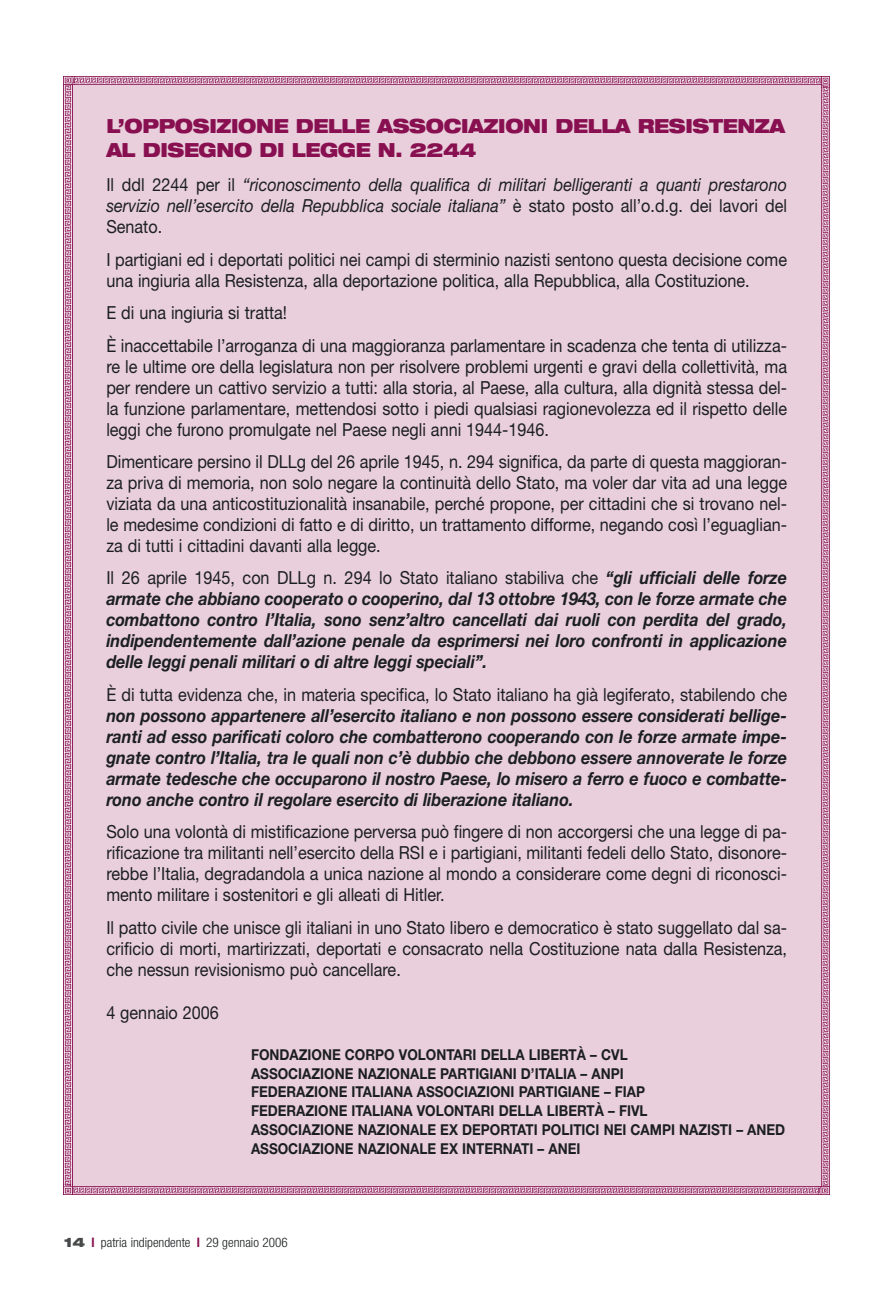
<style>
.page{position:relative;width:893px;height:1296px;background:#fff}
.page>*{position:absolute;margin:0;border:0;box-sizing:border-box;transform-origin:0 0}
.t1{font:900 expanded 19.5px/23.2px "Helvetica Neue";letter-spacing:-.02em;color:#880f50;scale:.9 1}
.t2{font:18px/21px "Helvetica Neue";color:#1c1f20;text-align:justify;scale:.9 1}
.t3{font:italic 700 18px/21px "Helvetica Neue";color:#1c1f20;text-align:justify;scale:.9 1}
.t4{font:italic 18px/21px "Helvetica Neue";color:#1c1f20;text-align:justify;scale:.9 1}
.t5{font:700 15px/18.8px "Helvetica Neue";color:#1c1f20;scale:.9 1}
.t6{font:300 condensed 13.2px "Helvetica Neue";color:#1c1f20}
.s1{font-style:normal}
.s2{font-weight:400;font-style:normal}
.s3{font-weight:900;font-stretch:expanded;color:#47494a}
.s4{font-weight:700;color:#880f50}
</style>
<div class="page">
<div style="left:72px;top:85px;width:749px;height:1101px;background:#e9cfdc"></div>
<svg style="left:64px;top:76px;width:10px;height:9px"></svg>
<img style="left:74px;top:76px;width:747px;height:9px">
<svg style="left:821px;top:76px;width:8px;height:11px"></svg>
<img style="left:821px;top:87px;width:8px;height:1099px">
<svg style="left:818px;top:1186px;width:11px;height:9px"></svg>
<img style="left:72px;top:1186px;width:746px;height:9px">
<svg style="left:64px;top:1184px;width:8px;height:11px"></svg>
<img style="left:64px;top:85px;width:8px;height:1099px">
<p class="t1" style="left:106px;top:117px;width:755px">L’OPPOSIZIONE DELLE ASSOCIAZIONI DELLA RESISTENZA<br>AL DISEGNO DI LEGGE N. 2244</p>
<p class="t4" style="left:106px;top:176px;width:757px"><span class="s1">Il ddl 2244 per il</span> “riconoscimento della qualifica di militari belligeranti a quanti prestarono servizio nell’esercito della Repubblica sociale italiana” <span class="s1">è stato posto all’o.d.g. dei lavori del Senato.</span></p>
<p class="t2" style="left:106px;top:251px;width:757px">I partigiani ed i deportati politici nei campi di sterminio nazisti sentono questa decisione come una ingiuria alla Resistenza, alla deportazione politica, alla Repubblica, alla Costituzione.</p>
<p class="t2" style="left:106px;top:298px;width:757px;line-height:32.4px">E di una ingiuria si tratta!<br>È inaccettabile l’arroganza di una maggioranza parlamentare in scadenza che tenta di utilizza-</p>
<p class="t2" style="left:106px;top:357px;width:757px">re le ultime ore della legislatura non per risolvere problemi urgenti e gravi della collettività, ma per rendere un cattivo servizio a tutti: alla storia, al Paese, alla cultura, alla dignità stessa del&shy;la funzione parlamentare, mettendosi sotto i piedi qualsiasi ragionevolezza ed il rispetto delle leggi che furono promulgate nel Paese negli anni 1944-1946.</p>
<p class="t2" style="left:106px;top:453px;width:757px">Dimenticare persino il DLLg del 26 aprile 1945, n. 294 significa, da parte di questa maggioran&shy;za priva di memoria, non solo negare la continuità dello Stato, ma voler dar vita ad una legge viziata da una anticostituzionalità insanabile, perché propone, per cittadini che si trovano nel&shy;le medesime condizioni di fatto e di diritto, un trattamento difforme, negando così l’eguaglian&shy;za di tutti i cittadini davanti alla legge.</p>
<p class="t3" style="left:106px;top:569px;width:757px"><span class="s2">Il 26 aprile 1945, con DLLg n. 294 lo Stato italiano stabiliva che</span> “gli ufficiali delle forze armate che abbiano cooperato o cooperino, dal 13 ottobre 1943, con le forze armate che combattono contro l’Italia, sono senz’altro cancellati dai ruoli con perdita del grado, indipendentemente dall’azione penale da esprimersi nei loro confronti in applicazione delle leggi penali militari o di altre leggi speciali”.</p>
<p class="t2" style="left:106px;top:686px;width:757px">È di tutta evidenza che, in materia specifica, lo Stato italiano ha già legiferato, stabilendo che</p>
<p class="t3" style="left:106px;top:707px;width:757px">non possono appartenere all’esercito italiano e non possono essere considerati bellige&shy;ranti ad esso parificati coloro che combatterono cooperando con le forze armate impe&shy;gnate contro l’Italia, tra le quali non c’è dubbio che debbono essere annoverate le forze armate tedesche che occuparono il nostro Paese, lo misero a ferro e fuoco e combatte&shy;rono anche contro il regolare esercito di liberazione italiano.</p>
<p class="t2" style="left:106px;top:823px;width:757px">Solo una volontà di mistificazione perversa può fingere di non accorgersi che una legge di pa&shy;rificazione tra militanti nell’esercito della RSI e i partigiani, militanti fedeli dello Stato, disonore&shy;rebbe l’Italia, degradandola a unica nazione al mondo a considerare come degni di riconosci&shy;mento militare i sostenitori e gli alleati di Hitler.</p>
<p class="t2" style="left:106px;top:919px;width:757px">Il patto civile che unisce gli italiani in uno Stato libero e democratico è stato suggellato dal sa&shy;crificio di morti, martirizzati, deportati e consacrato nella Costituzione nata dalla Resistenza, che nessun revisionismo può cancellare.</p>
<p class="t2" style="left:106px;top:1004px;width:127px">4 gennaio 2006</p>
<p class="t5" style="left:251px;top:1046px;width:595px">FONDAZIONE CORPO VOLONTARI DELLA LIBERTÀ – CVL<br>ASSOCIAZIONE NAZIONALE PARTIGIANI D’ITALIA – ANPI<br>FEDERAZIONE ITALIANA ASSOCIAZIONI PARTIGIANE – FIAP<br>FEDERAZIONE ITALIANA VOLONTARI DELLA LIBERTÀ – FIVL<br>ASSOCIAZIONE NAZIONALE EX DEPORTATI POLITICI NEI CAMPI NAZISTI – ANED ASSOCIAZIONE NAZIONALE EX INTERNATI – ANEI</p>
<p class="t6" style="left:64px;top:1238px;width:225px"><span class="s3">14</span> <span class="s4">l</span> patria indipendente <span class="s4">l</span> 29 gennaio 2006</p>
</div>
